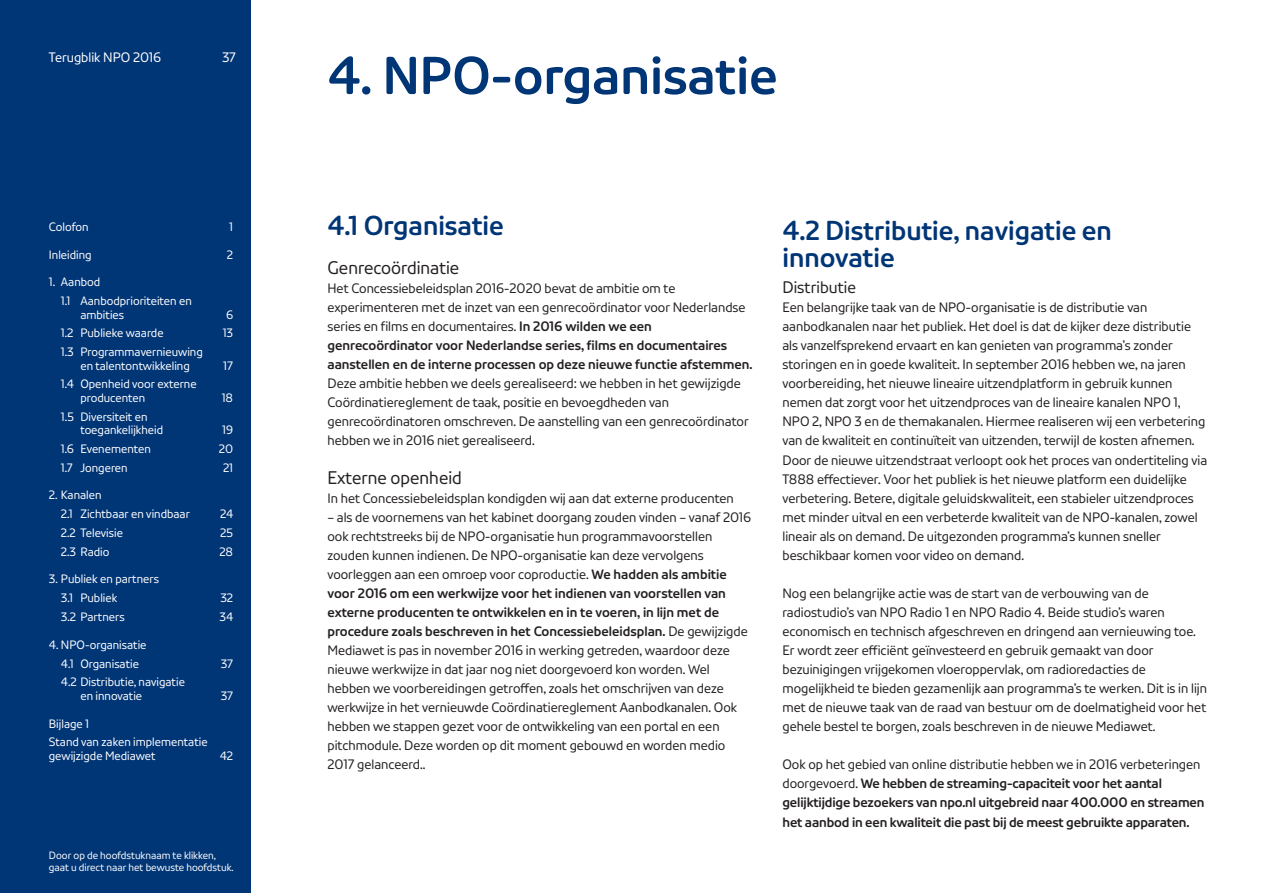
<style>
.page{position:relative;width:1263px;height:893px;background:#fff}
.page>*{position:absolute;margin:0;border:0;box-sizing:border-box;transform-origin:0 0}
.t1{font:700 52.5px "NPO Sans";color:#003576}
.t2{font:700 27px "NPO Sans";color:#003576}
.t3{font:18px "NPO Sans";color:#231f20}
.t4{font:16.5px "NPO Sans";color:#231f20}
.t5{font:13.5px/19px "NPO Sans";color:#231f20}
.t6{font:700 13.5px/19px "NPO Sans";letter-spacing:-.01em;color:#231f20}
.t7{font:13.5px "NPO Sans";color:#fff}
.t8{font:12px/18.8px "NPO Sans";color:#fff}
.t9{font:10.5px/12px "NPO Sans";color:#fff}
.s1{font-weight:700}
.s2{font-weight:400}
</style>
<div class="page">
<div style="left:0;top:0;width:251px;height:893px;background:#003576"></div>
<p class="t7" style="left:49px;top:49px;width:114px">Terugblik NPO 2016</p>
<p class="t7" style="left:222px;top:49px;width:15px">37</p>
<p class="t8" style="left:49px;top:217px;width:41px">Colofon</p>
<p class="t8" style="left:229px;top:217px;width:5px">1</p>
<p class="t8" style="left:49px;top:245px;width:44px">Inleiding</p>
<p class="t8" style="left:227px;top:245px;width:8px">2</p>
<p class="t8" style="left:61px;top:273px;width:132px;text-indent:-12px">1. Aanbod<br>1.1 Aanbodprioriteiten en</p>
<p class="t8" style="left:80px;top:305px;width:45px">ambities</p>
<p class="t8" style="left:226px;top:305px;width:9px">6</p>
<p class="t8" style="left:61px;top:324px;width:104px">1.2 Publieke waarde</p>
<p class="t8" style="left:223px;top:324px;width:12px">13</p>
<p class="t8" style="left:61px;top:345px;width:143px;line-height:13.5px;text-align:center">1.3 Programmavernieuwing en talentontwikkeling</p>
<p class="t8" style="left:223px;top:356px;width:11px">17</p>
<p class="t8" style="left:80px;top:377px;width:118px;line-height:13.5px;text-indent:-20px">1.4 Openheid voor externe producenten</p>
<p class="t8" style="left:80px;top:409px;width:84px;line-height:13.5px;text-indent:-20px">1.5 Diversiteit en toegankelijkheid</p>
<p class="t8" style="left:222px;top:388px;width:13px">18</p>
<p class="t8" style="left:222px;top:420px;width:12px">19</p>
<p class="t8" style="left:61px;top:439px;width:91px">1.6 Evenementen</p>
<p class="t8" style="left:219px;top:439px;width:16px">20</p>
<p class="t8" style="left:61px;top:458px;width:68px">1.7 Jongeren</p>
<p class="t8" style="left:223px;top:458px;width:12px">21</p>
<p class="t8" style="left:61px;top:486px;width:131px;text-indent:-12px">2. Kanalen<br>2.1 Zichtbaar en vindbaar</p>
<p class="t8" style="left:220px;top:504px;width:15px">24</p>
<p class="t8" style="left:61px;top:523px;width:64px">2.2 Televisie</p>
<p class="t8" style="left:220px;top:523px;width:15px">25</p>
<p class="t8" style="left:61px;top:542px;width:50px">2.3 Radio</p>
<p class="t8" style="left:219px;top:542px;width:15px">28</p>
<p class="t8" style="left:61px;top:570px;width:100px;text-indent:-12px">3. Publiek en partners<br>3.1 Publiek</p>
<p class="t8" style="left:220px;top:588px;width:14px">32</p>
<p class="t8" style="left:61px;top:607px;width:65px">3.2 Partners</p>
<p class="t8" style="left:220px;top:607px;width:15px">34</p>
<p class="t8" style="left:49px;top:635px;width:99px;text-align:center">4. NPO-organisatie<br>4.1 Organisatie</p>
<p class="t8" style="left:221px;top:654px;width:14px">37</p>
<p class="t8" style="left:80px;top:675px;width:106px;line-height:13.5px;text-indent:-20px">4.2 Distributie, navigatie en innovatie</p>
<p class="t8" style="left:221px;top:686px;width:14px">37</p>
<p class="t8" style="left:49px;top:714px;width:160px">Bijlage 1<br>Stand van zaken implementatie</p>
<p class="t8" style="left:49px;top:746px;width:108px">gewijzigde Mediawet</p>
<p class="t8" style="left:220px;top:746px;width:15px">42</p>
<p class="t9" style="left:49px;top:849px;width:186px">Door op de hoofdstuknaam te klikken, gaat u direct naar het bewuste hoofdstuk.</p>
<p class="t1" style="left:327px;top:43px;width:452px">4. NPO-organisatie</p>
<p class="t2" style="left:327px;top:208px;width:178px">4.1 Organisatie</p>
<p class="t3" style="left:327px;top:256px;width:133px">Genrecoördinatie</p>
<p class="t5" style="left:327px;top:278px;width:427px">Het Concessiebeleidsplan 2016-2020 bevat de ambitie om te experimenteren met de inzet van een genrecoördinator voor Nederlandse series en films en documentaires. <span class="s1">In 2016 wilden we een genrecoördinator voor Nederlandse series, films en documentaires aanstellen en de interne processen op deze nieuwe functie afstemmen.<br></span>Deze ambitie hebben we deels gerealiseerd: we hebben in het gewijzigde Coördinatiereglement de taak, positie en bevoegdheden van genrecoördinatoren omschreven. De aanstelling van een genrecoördinator hebben we in 2016 niet gerealiseerd.</p>
<p class="t3" style="left:327px;top:466px;width:136px">Externe openheid</p>
<p class="t5" style="left:327px;top:488px;width:408px">In het Concessiebeleidsplan kondigden wij aan dat externe producenten</p>
<p class="t5" style="left:327px;top:507px;width:425px">– als de voornemens van het kabinet doorgang zouden vinden – vanaf 2016 ook rechtstreeks bij de NPO-organisatie hun programmavoorstellen zouden kunnen indienen. De NPO-organisatie kan deze vervolgens voorleggen aan een omroep voor coproductie. <span class="s1">We hadden als ambitie voor 2016 om een werkwijze voor het indienen van voorstellen van externe producenten te ontwikkelen en in te voeren, in lijn met de procedure zoals beschreven in het Concessiebeleidsplan.</span> De gewijzigde Mediawet is pas in november 2016 in werking getreden, waardoor deze nieuwe werkwijze in dat jaar nog niet doorgevoerd kon worden. Wel hebben we voorbereidingen getroffen, zoals het omschrijven van deze werkwijze in het vernieuwde Coördinatiereglement Aanbodkanalen. Ook hebben we stappen gezet voor de ontwikkeling van een portal en een pitchmodule. Deze worden op dit moment gebouwd en worden medio 2017 gelanceerd..</p>
<p class="t2" style="left:782px;top:214px;width:331px">4.2 Distributie, navigatie en</p>
<p class="t2" style="left:782px;top:240px;width:114px">innovatie</p>
<p class="t4" style="left:782px;top:277px;width:75px">Distributie</p>
<p class="t5" style="left:782px;top:298px;width:426px">Een belangrijke taak van de NPO-organisatie is de distributie van aanbodkanalen naar het publiek. Het doel is dat de kijker deze distributie als vanzelfsprekend ervaart en kan genieten van programma’s zonder storingen en in goede kwaliteit. In september 2016 hebben we, na jaren voorbereiding, het nieuwe lineaire uitzendplatform in gebruik kunnen nemen dat zorgt voor het uitzendproces van de lineaire kanalen NPO 1, NPO 2, NPO 3 en de themakanalen. Hiermee realiseren wij een verbetering van de kwaliteit en continuïteit van uitzenden, terwijl de kosten afnemen.<br>Door de nieuwe uitzendstraat verloopt ook het proces van ondertiteling via T888 effectiever. Voor het publiek is het nieuwe platform een duidelijke verbetering. Betere, digitale geluidskwaliteit, een stabieler uitzendproces met minder uitval en een verbeterde kwaliteit van de NPO-kanalen, zowel lineair als on demand. De uitgezonden programma’s kunnen sneller beschikbaar komen voor video on demand.</p>
<p class="t5" style="left:782px;top:583px;width:426px">Nog een belangrijke actie was de start van de verbouwing van de radiostudio’s van NPO Radio 1 en NPO Radio 4. Beide studio’s waren economisch en technisch afgeschreven en dringend aan vernieuwing toe.<br>Er wordt zeer efficiënt geïnvesteerd en gebruik gemaakt van door bezuinigingen vrijgekomen vloeroppervlak, om radioredacties de mogelijkheid te bieden gezamenlijk aan programma’s te werken. Dit is in lijn met de nieuwe taak van de raad van bestuur om de doelmatigheid voor het gehele bestel te borgen, zoals beschreven in de nieuwe Mediawet.</p>
<p class="t6" style="left:782px;top:755px;width:424px"><span class="s2">Ook op het gebied van online distributie hebben we in 2016 verbeteringen doorgevoerd.</span> We hebben de streaming-capaciteit voor het aantal gelijktijdige bezoekers van npo.nl uitgebreid naar 400.000 en streamen het aanbod in een kwaliteit die past bij de meest gebruikte apparaten.</p>
</div>
